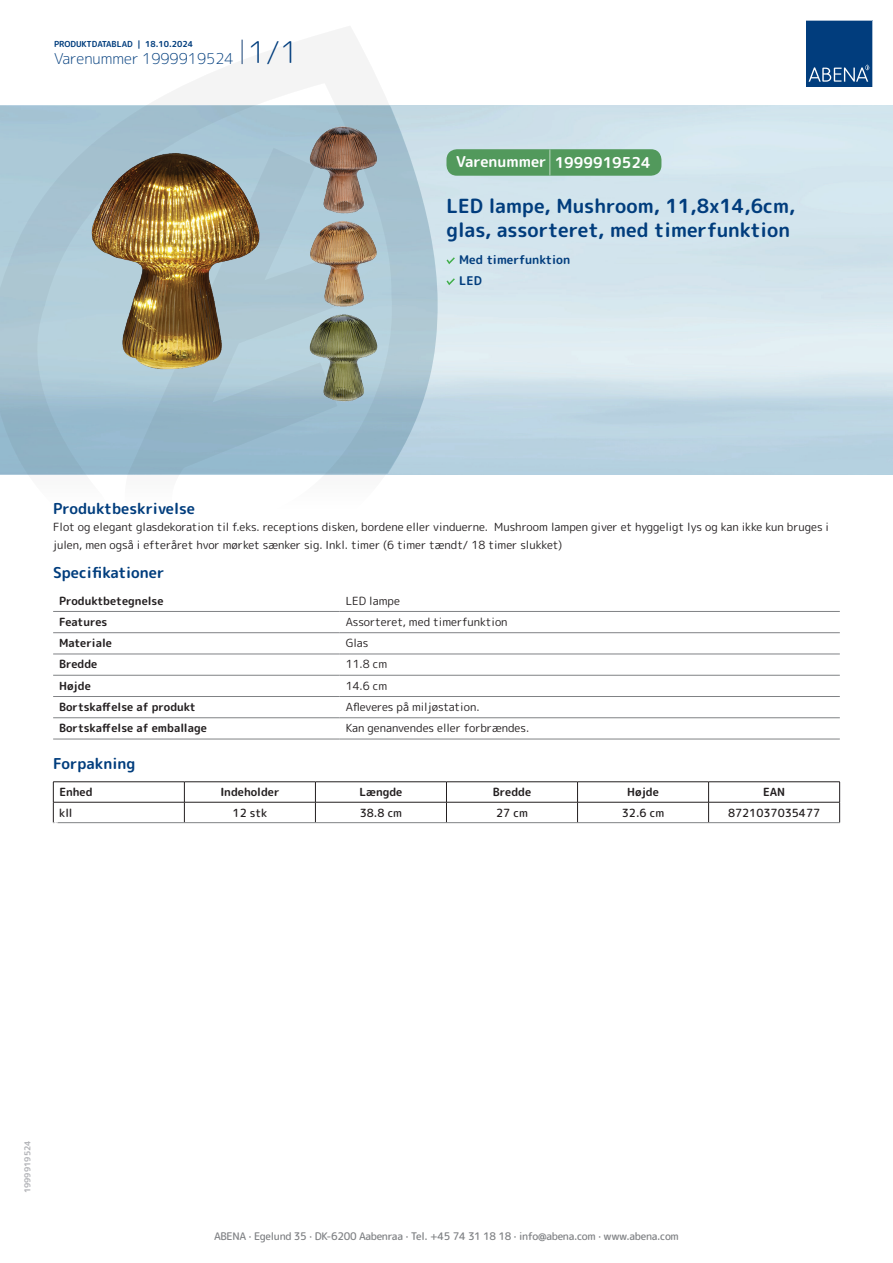
<style>
.page{position:relative;width:893px;height:1263px;background:#fff}
.page>*{position:absolute;margin:0;border:0;box-sizing:border-box;transform-origin:0 0}
.t1{font:700 19.5px/24px "Rounded Mplus 1 c";color:#013d7d}
.t2{font:700 15px "Rounded Mplus 1 c";color:#013d7d}
.t3{font:300 15px "Rounded Mplus 1 c";color:#013d7d}
.t4{font:700 15px "Rounded Mplus 1 c";color:#fff}
.t5{font:700 12px/21px "Rounded Mplus 1 c";color:#013d7d}
.t6{font:11.25px/18px "Rounded Mplus 1 c";color:#231f20}
.t7{font:700 11.25px "Rounded Mplus 1 c";color:#231f20}
.t8{font:500 11.25px "Rounded Mplus 1 c";color:#231f20}
.t9{font:500 10.5px "Rounded Mplus 1 c";letter-spacing:-.03em;color:#808285}
.t10{font:700 10.5px "Rounded Mplus 1 c";color:#fff}
.t11{font:700 8.25px "Rounded Mplus 1 c";color:#013d7d}
.t12{font:700 8.25px "Rounded Mplus 1 c";color:#b2b3b7}
.s1{font-size:30px}
.s2{font-size:25.5px}
</style>
<div class="page">
<svg style="left:0;top:26px;width:439px;height:449px"></svg>
<svg style="left:0;top:106px;width:438px;height:368px;background:#a3c2d1"></svg>
<svg style="left:242px;top:40px;width:1px;height:24px"></svg>
<svg style="left:806px;top:20px;width:67px;height:67px;background:#144b86"></svg>
<img style="left:91px;top:127px;width:296px;height:275px">
<hr style="left:53px;top:611px;width:287px;height:1px;background:#808285">
<hr style="left:340px;top:611px;width:500px;height:1px;background:#808285">
<hr style="left:53px;top:632px;width:287px;height:1px;background:#808285">
<hr style="left:340px;top:632px;width:500px;height:1px;background:#808285">
<hr style="left:53px;top:654px;width:287px;height:1px;background:#808285">
<hr style="left:340px;top:654px;width:500px;height:1px;background:#808285">
<hr style="left:53px;top:675px;width:287px;height:1px;background:#808285">
<hr style="left:340px;top:675px;width:500px;height:1px;background:#808285">
<hr style="left:53px;top:696px;width:287px;height:1px;background:#808285">
<hr style="left:340px;top:696px;width:500px;height:1px;background:#808285">
<hr style="left:53px;top:717px;width:287px;height:1px;background:#808285">
<hr style="left:340px;top:717px;width:500px;height:1px;background:#808285">
<hr style="left:53px;top:739px;width:287px;height:1px;background:#808285">
<hr style="left:340px;top:739px;width:500px;height:1px;background:#808285">
<hr style="left:53px;top:781px;width:131px;height:1px;background:#231f20">
<hr style="left:184px;top:781px;width:131px;height:1px;background:#231f20">
<hr style="left:315px;top:781px;width:131px;height:1px;background:#231f20">
<hr style="left:446px;top:781px;width:131px;height:1px;background:#231f20">
<hr style="left:577px;top:781px;width:132px;height:1px;background:#231f20">
<hr style="left:709px;top:781px;width:131px;height:1px;background:#231f20">
<hr style="left:53px;top:802px;width:131px;height:1px;background:#231f20">
<svg style="left:53px;top:782px;width:1px;height:40px"></svg>
<hr style="left:184px;top:802px;width:131px;height:1px;background:#231f20">
<svg style="left:184px;top:782px;width:1px;height:40px"></svg>
<hr style="left:315px;top:802px;width:131px;height:1px;background:#231f20">
<svg style="left:315px;top:782px;width:1px;height:40px"></svg>
<hr style="left:446px;top:802px;width:131px;height:1px;background:#231f20">
<svg style="left:446px;top:782px;width:1px;height:40px"></svg>
<hr style="left:577px;top:802px;width:132px;height:1px;background:#231f20">
<svg style="left:577px;top:782px;width:1px;height:40px"></svg>
<hr style="left:709px;top:802px;width:131px;height:1px;background:#231f20">
<svg style="left:708px;top:782px;width:1px;height:40px"></svg>
<svg style="left:839px;top:782px;width:1px;height:40px"></svg>
<hr style="left:53px;top:822px;width:131px;height:1px;background:#808285">
<hr style="left:184px;top:822px;width:131px;height:1px;background:#808285">
<hr style="left:315px;top:822px;width:131px;height:1px;background:#808285">
<hr style="left:446px;top:822px;width:131px;height:1px;background:#808285">
<hr style="left:577px;top:822px;width:132px;height:1px;background:#808285">
<hr style="left:709px;top:822px;width:131px;height:1px;background:#808285">
<svg style="left:446px;top:257px;width:9px;height:7px"></svg>
<svg style="left:446px;top:278px;width:9px;height:7px"></svg>
<div style="left:446px;top:149px;width:215px;height:27px;background:#52995c;border-radius:10px"></div>
<p class="t11" style="left:54px;top:38px;width:141px">PRODUKTDATABLAD | 18.10.2024</p>
<h2 class="t3" style="left:54px;top:48px;width:246px">Varenummer 1999919524 <span class="s1">1/1</span></h2>
<h2 class="t4" style="left:456px;top:152px;width:196px">Varenummer <span class="s2">|</span> 1999919524</h2>
<h1 class="t1" style="left:446px;top:194px;width:350px">LED lampe, Mushroom, 11,8x14,6cm, glas, assorteret, med timerfunktion</h1>
<p class="t5" style="left:459px;top:249px;width:112px">Med timerfunktion<br>LED</p>
<h2 class="t2" style="left:53px;top:498px;width:143px">Produktbeskrivelse</h2>
<p class="t6" style="left:53px;top:517px;width:777px">Flot og elegant glasdekoration til f.eks. receptions disken, bordene eller vinduerne. Mushroom lampen giver et hyggeligt lys og kan ikke kun bruges i julen, men også i efteråret hvor mørket sænker sig. Inkl. timer (6 timer tændt/ 18 timer slukket)</p>
<h2 class="t2" style="left:53px;top:562px;width:113px">Specifikationer</h2>
<p class="t7" style="left:59px;top:592px;width:106px">Produktbetegnelse</p>
<p class="t6" style="left:346px;top:591px;width:56px">LED lampe</p>
<p class="t7" style="left:59px;top:614px;width:50px">Features</p>
<p class="t6" style="left:346px;top:613px;width:163px">Assorteret, med timerfunktion</p>
<p class="t7" style="left:59px;top:635px;width:54px">Materiale</p>
<p class="t6" style="left:346px;top:634px;width:24px">Glas</p>
<p class="t7" style="left:59px;top:656px;width:40px">Bredde</p>
<p class="t6" style="left:346px;top:655px;width:43px">11.8 cm</p>
<p class="t7" style="left:59px;top:678px;width:33px">Højde</p>
<p class="t6" style="left:346px;top:676px;width:43px">14.6 cm</p>
<p class="t7" style="left:59px;top:699px;width:138px">Bortskaffelse af produkt</p>
<p class="t6" style="left:346px;top:698px;width:135px">Afleveres på miljøstation.</p>
<p class="t7" style="left:59px;top:720px;width:149px">Bortskaffelse af emballage</p>
<p class="t6" style="left:346px;top:719px;width:185px">Kan genanvendes eller forbrændes.</p>
<h2 class="t2" style="left:53px;top:753px;width:84px">Forpakning</h2>
<p class="t7" style="left:59px;top:784px;width:35px">Enhed</p>
<p class="t7" style="left:220px;top:784px;width:61px">Indeholder</p>
<p class="t7" style="left:359px;top:784px;width:44px">Længde</p>
<p class="t7" style="left:493px;top:784px;width:40px">Bredde</p>
<p class="t7" style="left:627px;top:784px;width:33px">Højde</p>
<p class="t7" style="left:763px;top:784px;width:24px">EAN</p>
<p class="t8" style="left:59px;top:804px;width:15px">kll</p>
<p class="t8" style="left:233px;top:804px;width:36px">12 stk</p>
<p class="t8" style="left:360px;top:804px;width:44px">38.8 cm</p>
<p class="t8" style="left:496px;top:804px;width:33px">27 cm</p>
<p class="t8" style="left:622px;top:804px;width:44px">32.6 cm</p>
<p class="t8" style="left:728px;top:804px;width:94px">8721037035477</p>
<p class="t10" style="left:53px;top:818px;width:7px">*</p>
<p class="t12" style="left:22px;top:1193px;width:54px;rotate:-90deg">1999919524</p>
<p class="t9" style="left:214px;top:1229px;width:466px">ABENA · Egelund 35 · DK-6200 Aabenraa · Tel. +45 74 31 18 18 · info@abena.com · www.abena.com</p>
</div>
